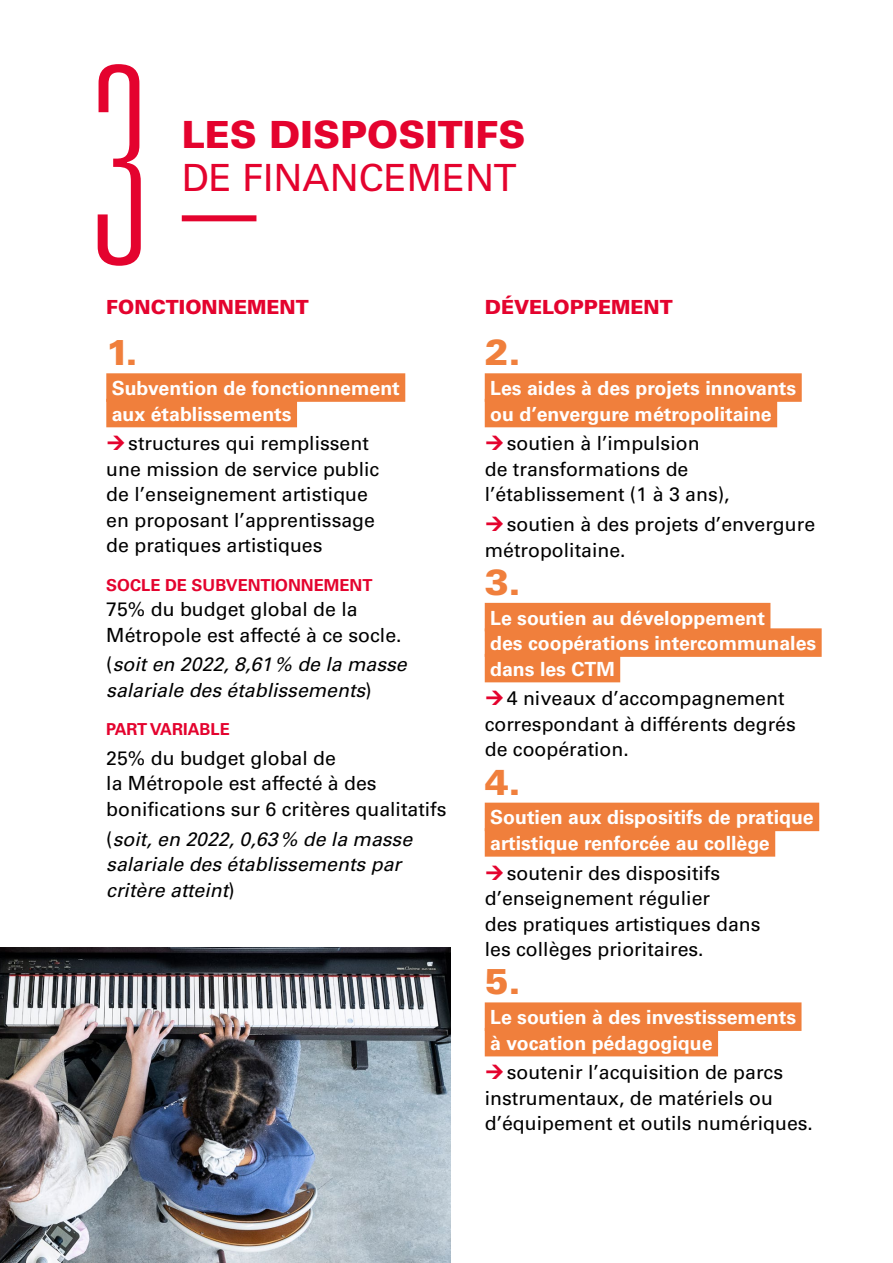
<style>
.page{position:relative;width:893px;height:1263px;background:#fff}
.page>*{position:absolute;margin:0;border:0;box-sizing:border-box;transform-origin:0 0}
.H1_BIS{font:100 ultra-condensed 276.15px "Univers";color:#e4032e}
.H1_BIS-2{font:900 37.5px/43.5px "Univers";color:#e4032e}
.TEXTE_COURANT{font:900 36px "Univers LT Std";color:#f07f3c}
.TEXTE_COURANT-2{font:19.5px/25.5px "Univers LT Std";color:#000}
.TEXTE_COURANT-3{font:700 19.5px/25.5px "Univers";color:#fff}
.TEXTE_COURANT-4{font:italic 19.5px/25.5px "Univers LT Std";color:#000}
.t1{font:900 19.5px "Univers";color:#e4032e}
.TEXTE_COURANT-5{font:700 16.5px "Univers LT Std";color:#e4032e}
.s1{font-style:normal}
.s2{font-weight:400}
</style>
<div class="page">
<div style="left:182px;top:215px;width:74px;height:6px;background:#e4032e"></div>
<div style="left:106px;top:373px;width:299px;height:29px;background:#f07f3c"></div>
<div style="left:106px;top:399px;width:191px;height:28px;background:#f07f3c"></div>
<div style="left:485px;top:373px;width:317px;height:29px;background:#f07f3c"></div>
<div style="left:485px;top:399px;width:292px;height:28px;background:#f07f3c"></div>
<div style="left:485px;top:603px;width:285px;height:28px;background:#f07f3c"></div>
<div style="left:485px;top:628px;width:337px;height:29px;background:#f07f3c"></div>
<div style="left:485px;top:654px;width:135px;height:28px;background:#f07f3c"></div>
<div style="left:485px;top:803px;width:334px;height:28px;background:#f07f3c"></div>
<div style="left:485px;top:828px;width:290px;height:29px;background:#f07f3c"></div>
<div style="left:485px;top:1002px;width:316px;height:29px;background:#f07f3c"></div>
<div style="left:485px;top:1028px;width:233px;height:28px;background:#f07f3c"></div>
<img style="left:0;top:947px;width:451px;height:316px">
<p class="H1_BIS" style="left:88px;top:26px;width:63px">3</p>
<p class="t1" style="left:106px;top:295px;width:204px">FONCTIONNEMENT</p>
<p class="TEXTE_COURANT" style="left:106px;top:330px;width:33px">1.</p>
<p class="TEXTE_COURANT-3" style="left:112px;top:376px;width:290px">Subvention de fonctionnement aux établissements</p>
<p class="TEXTE_COURANT-2" style="left:106px;top:431px;width:275px;text-indent:22px">structures qui remplissent une mission de service public de l’enseignement artistique en proposant l’apprentissage de pratiques artistiques</p>
<p class="TEXTE_COURANT-5" style="left:106px;top:575px;width:268px">SOCLE DE SUBVENTIONNEMENT</p>
<p class="TEXTE_COURANT-2" style="left:106px;top:596px;width:297px">75% du budget global de la<br>Métropole est affecté à ce socle.</p>
<p class="TEXTE_COURANT-4" style="left:106px;top:652px;width:302px"><span class="s1">(</span>soit en 2022, 8,61% de la masse salariale des établissements<span class="s1">)</span></p>
<p class="TEXTE_COURANT-5" style="left:106px;top:720px;width:125px">PART VARIABLE</p>
<p class="TEXTE_COURANT-2" style="left:106px;top:745px;width:342px">25% du budget global de<br>la Métropole est affecté à des bonifications sur 6 critères qualitatifs</p>
<p class="TEXTE_COURANT-4" style="left:106px;top:826px;width:307px"><span class="s1">(</span>soit, en 2022, 0,63% de la masse salariale des établissements par critère atteint<span class="s1">)</span></p>
<p class="H1_BIS-2" style="left:182px;top:112px;width:345px">LES DISPOSITIFS<br><span class="s2">DE FINANCEMENT</span></p>
<p class="t1" style="left:485px;top:295px;width:190px">DÉVELOPPEMENT</p>
<p class="TEXTE_COURANT" style="left:485px;top:330px;width:37px">2.</p>
<p class="TEXTE_COURANT-3" style="left:490px;top:376px;width:308px">Les aides à des projets innovants ou d’envergure métropolitaine</p>
<p class="TEXTE_COURANT-2" style="left:485px;top:431px;width:246px;text-indent:22px">soutien à l’impulsion<br>de transformations de l’établissement (1 à 3 ans),</p>
<p class="TEXTE_COURANT-2" style="left:485px;top:511px;width:332px;text-indent:22px">soutien à des projets d’envergure métropolitaine.</p>
<p class="TEXTE_COURANT" style="left:485px;top:559px;width:37px">3.</p>
<p class="TEXTE_COURANT-3" style="left:490px;top:605px;width:328px">Le soutien au développement<br>des coopérations intercommunales dans les CTM</p>
<p class="TEXTE_COURANT-2" style="left:485px;top:686px;width:313px;text-indent:22px">4 niveaux d’accompagnement correspondant à différents degrés de coopération.</p>
<p class="TEXTE_COURANT" style="left:485px;top:759px;width:37px">4.</p>
<p class="TEXTE_COURANT-3" style="left:490px;top:805px;width:325px">Soutien aux dispositifs de pratique artistique renforcée au collège</p>
<p class="TEXTE_COURANT-2" style="left:485px;top:860px;width:277px;text-indent:22px">soutenir des dispositifs d’enseignement régulier<br>des pratiques artistiques dans les collèges prioritaires.</p>
<p class="TEXTE_COURANT" style="left:485px;top:959px;width:37px">5.</p>
<p class="TEXTE_COURANT-3" style="left:490px;top:1005px;width:307px">Le soutien à des investissements à vocation pédagogique</p>
<p class="TEXTE_COURANT-2" style="left:485px;top:1060px;width:330px;text-indent:22px">soutenir l’acquisition de parcs instrumentaux, de matériels ou d’équipement et outils numériques.</p>
</div>
